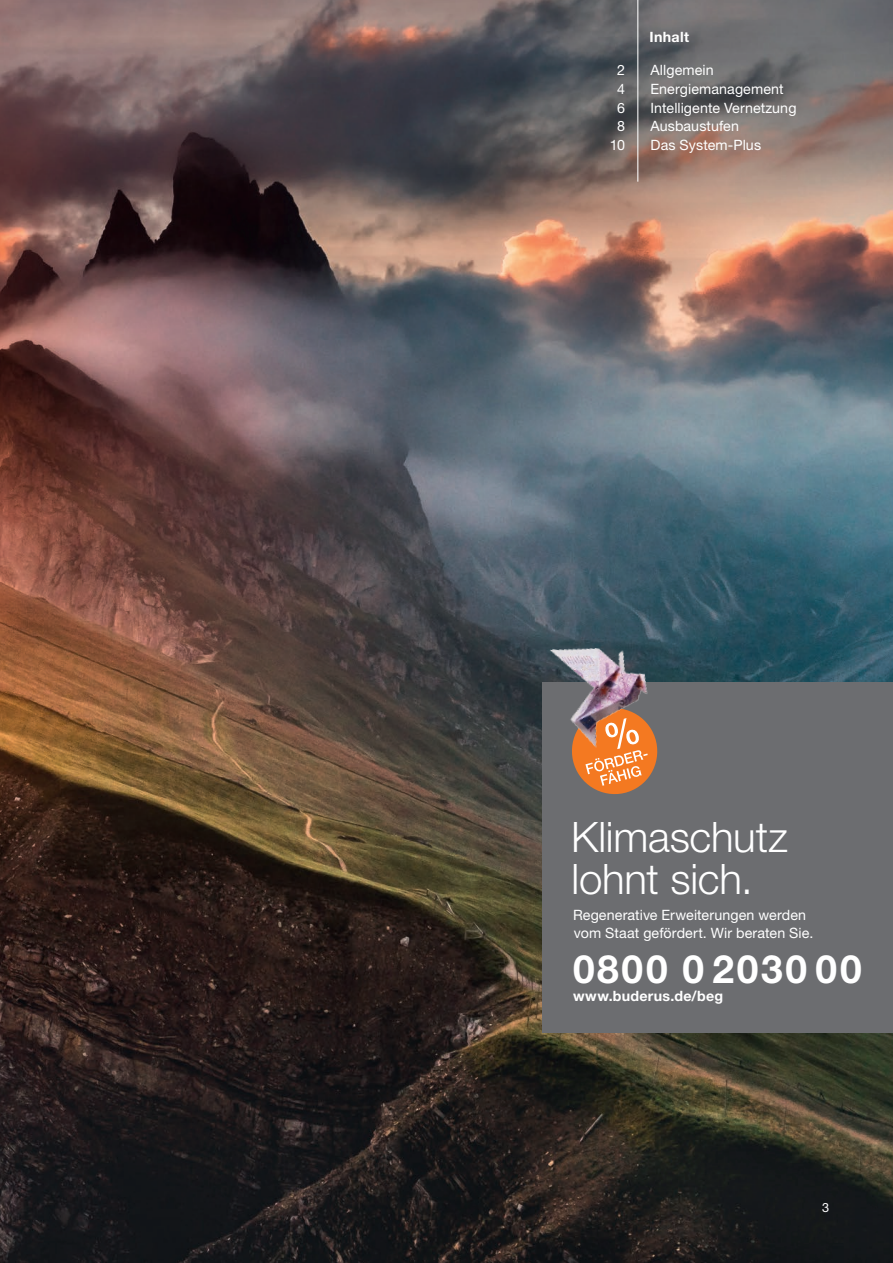
<style>
.page{position:relative;width:893px;height:1263px;background:#fff}
.page>*{position:absolute;margin:0;border:0;box-sizing:border-box;transform-origin:0 0}
.t1{font:300 42px/42px "Helvetica Neue LT Pro";letter-spacing:-.005em;color:#fff}
.t2{font:700 39px "Helvetica Neue LT Pro";letter-spacing:.065em;color:#fff}
.t3{font:14.25px/18.8px "Helvetica Neue LT Pro";letter-spacing:.005em;color:#fff}
.t4{font:700 14.25px "Helvetica Neue LT Pro";letter-spacing:.02em;color:#fff}
.t5{font:12.75px "Helvetica Neue LT Pro";color:#fff}
</style>
<div class="page">
<img style="left:0;top:0;width:893px;height:1263px">
<hr style="left:637px;top:0;width:1px;height:182px;background:#fff">
<div style="left:542px;top:682px;width:351px;height:351px;background:#6c6d70"></div>
<svg style="left:572px;top:747px;width:86px;height:47px"></svg>
<img style="left:542px;top:646px;width:115px;height:106px">
<p class="t3" style="left:610px;top:60px;width:17px;text-align:center">2<br>4<br>6<br>8<br>10</p>
<p class="t4" style="left:649px;top:28px;width:41px">Inhalt</p>
<p class="t3" style="left:650px;top:60px;width:147px">Allgemein<br>Energiemanagement<br>Intelligente Vernetzung<br>Ausbaustufen<br>Das System-Plus</p>
<h1 class="t1" style="left:571px;top:815px;width:218px">Klimaschutz lohnt sich.</h1>
<p class="t3" style="left:573px;top:905px;width:242px">Regenerative Erweiterungen werden vom Staat gefördert. Wir beraten Sie.</p>
<h2 class="t2" style="left:573px;top:944px;width:290px">0800 0 2030 00</h2>
<p class="t4" style="left:573px;top:987px;width:152px">www.buderus.de/beg</p>
<p class="t5" style="left:822px;top:1199px;width:9px">3</p>
</div>
